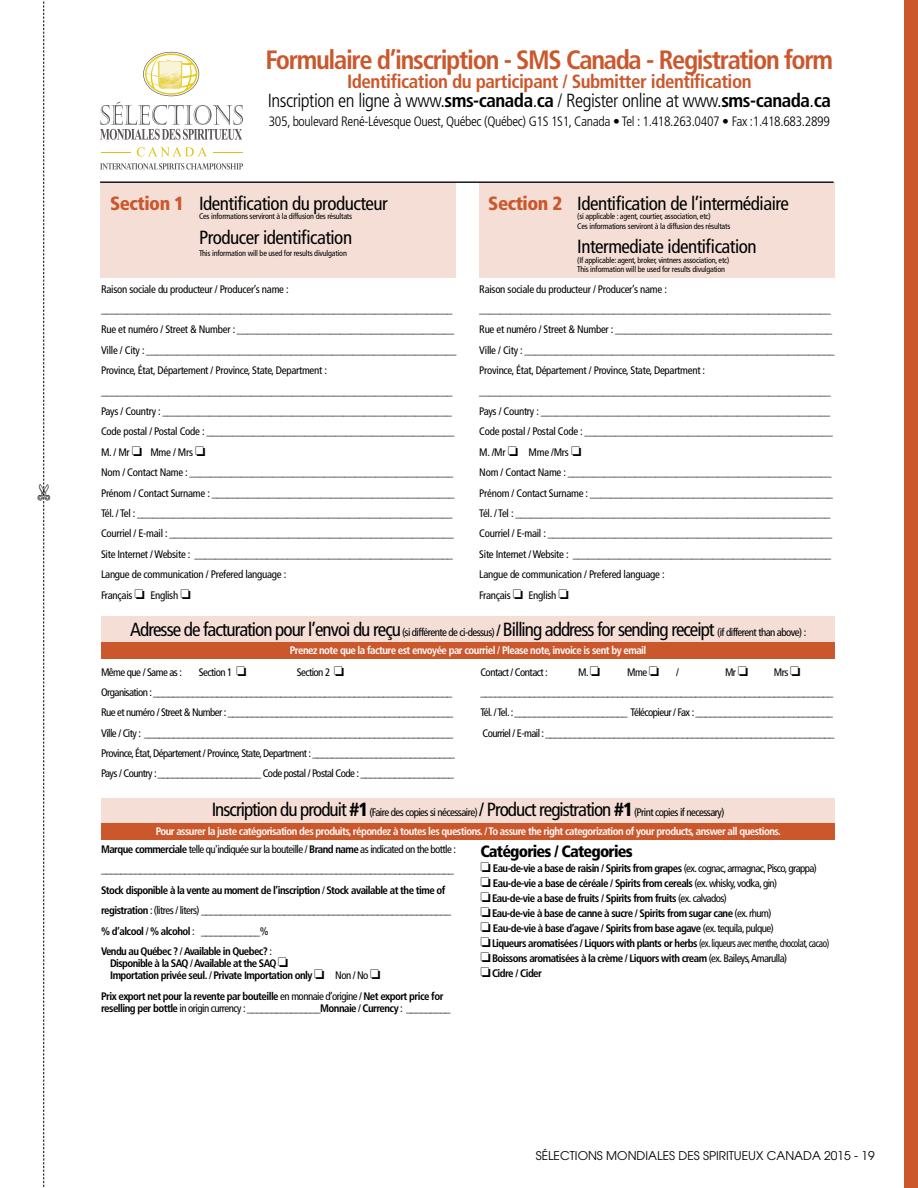
<style>
.page{position:relative;width:918px;height:1188px;background:#fff}
.page>*{position:absolute;margin:0;border:0;box-sizing:border-box;transform-origin:0 0}
.t1{font:700 condensed 26.55px "Frutiger LT Std";letter-spacing:-.05em;color:#cb572c}
.t2{font:condensed 19.05px "Frutiger LT Std";letter-spacing:-.025em;color:#000}
.t3{font:700 condensed 19.05px/19px "Frutiger LT Std";letter-spacing:-.025em;color:#cb572c;text-align:center}
.t4{font:condensed 19.05px "Frutiger LT Std";letter-spacing:-.05em;color:#000}
.t5{font:900 condensed 16.35px "Frutiger LT Std";letter-spacing:-.05em;color:#000}
.t6{font:300 condensed 13.65px "Frutiger LT Std";letter-spacing:-.025em;color:#000}
.t7{font:12px "Avant Garde";color:#000}
.t8{font:condensed 10.8px/20.4px "Frutiger LT Std";letter-spacing:-.025em;color:#000}
.t9{font:condensed 10.8px/20.4px "Frutiger LT Std";letter-spacing:-.05em;color:#000}
.t10{font:700 condensed 10.8px/15px "Frutiger LT Std";letter-spacing:-.05em;color:#000}
.t11{font:700 condensed 10.8px/19px "Frutiger LT Std";letter-spacing:-.05em;color:#fff;text-align:center}
.t12{font:condensed 8.1px/9.4px "Frutiger LT Std";letter-spacing:-.025em;color:#000}
.s1{font-weight:300;color:#000}
.s2{color:#000}
.s3{font-weight:900;color:#cb572c}
.s4{font-size:10.8px}
.s5{font-size:16.35px}
.s6{font-weight:400;font-size:19.05px;color:#000}
.s7{font-weight:900;font-size:19.05px;color:#000}
.s8{font-weight:400;color:#000}
.s9{font-weight:700}
.s10{font-weight:400}
</style>
<div class="page">
<div style="left:100px;top:182px;width:355px;height:96px;background:#f4ded5"></div>
<div style="left:101px;top:616px;width:734px;height:43px;background:#f4ded5"></div>
<div style="left:101px;top:642px;width:734px;height:17px;background:#cb572c"></div>
<div style="left:101px;top:823px;width:734px;height:17px;background:#cb572c"></div>
<div style="left:101px;top:798px;width:734px;height:25px;background:#f4ded5"></div>
<div style="left:480px;top:182px;width:355px;height:96px;background:#f4ded5"></div>
<hr style="left:100px;top:182px;width:734px;height:1px;background:#000">
<svg style="left:101px;top:152px;width:29px;height:1px"></svg>
<svg style="left:213px;top:152px;width:29px;height:1px"></svg>
<svg style="left:137px;top:147px;width:70px;height:9px"></svg>
<svg style="left:100px;top:102px;width:143px;height:38px"></svg>
<svg style="left:100px;top:163px;width:143px;height:7px"></svg>
<svg style="left:143px;top:52px;width:56px;height:44px"></svg>
<div style="left:904px;top:0;width:14px;height:1188px;background:#cb572c"></div>
<svg style="left:43px;top:1px;width:2px;height:1186px"></svg>
<h1 class="t1" style="left:266px;top:44px;width:569px">Formulaire d’inscription - SMS Canada - Registration form</h1>
<h2 class="t3" style="left:268px;top:72px;width:565px">Identification du participant / Submitter identification<br><span class="s1">Inscription en ligne à www.</span><span class="s2">sms-canada</span><span class="s1">.</span><span class="s2">ca</span> <span class="s1">/ Register online at www.</span><span class="s2">sms-canada</span><span class="s1">.</span><span class="s2">ca</span></h2>
<p class="t6" style="left:269px;top:114px;width:563px">305, boulevard René-Lévesque Ouest, Québec (Québec) G1S 1S1, Canada • Tel : 1.418.263.0407 • Fax :1.418.683.2899</p>
<h2 class="t2" style="left:110px;top:192px;width:279px"><span class="s3">Section 1</span> Identification du producteur</h2>
<p class="t12" style="left:199px;top:212px;width:155px">Ces informations serviront à la diffusion des résultats</p>
<h2 class="t2" style="left:199px;top:226px;width:155px">Producer identification</h2>
<p class="t12" style="left:199px;top:249px;width:149px">This information will be used for results divulgation</p>
<p class="t8" style="left:101px;top:279px;width:357px">Raison sociale du producteur / Producer’s name : ____________________________________________________________________ Rue et numéro / Street &amp; Number : __________________________________________ Ville / City : ____________________________________________________________ Province, État, Département / Province, State, Department : ____________________________________________________________________ Pays / Country : ________________________________________________________ Code postal / Postal Code : ________________________________________________ M. / Mr ❏ Mme / Mrs ❏<br>Nom / Contact Name : ___________________________________________________ Prénom / Contact Surname : _______________________________________________ Tél. / Tel : _____________________________________________________________ Courriel / E-mail : _______________________________________________________ Site Internet / Website : __________________________________________________ Langue de communication / Prefered language :<br>Français ❏ English ❏</p>
<h2 class="t2" style="left:488px;top:192px;width:302px"><span class="s3">Section 2</span> Identification de l’intermédiaire</h2>
<p class="t12" style="left:577px;top:212px;width:155px">(si applicable : agent, courtier, association, etc)<br>Ces informations serviront à la diffusion des résultats</p>
<h2 class="t2" style="left:577px;top:236px;width:181px">Intermediate identification</h2>
<p class="t12" style="left:577px;top:255px;width:154px">(If applicable: agent, broker, vintners association, etc)<br>This information will be used for results divulgation</p>
<p class="t8" style="left:479px;top:279px;width:357px">Raison sociale du producteur / Producer’s name : ____________________________________________________________________ Rue et numéro / Street &amp; Number : __________________________________________ Ville / City : ____________________________________________________________ Province, État, Département / Province, State, Department : ____________________________________________________________________ Pays / Country : ________________________________________________________ Code postal / Postal Code : ________________________________________________ M. /Mr ❏ Mme /Mrs ❏<br>Nom / Contact Name : ___________________________________________________ Prénom / Contact Surname : _______________________________________________ Tél. / Tel : _____________________________________________________________ Courriel / E-mail : _______________________________________________________ Site Internet / Website : __________________________________________________ Langue de communication / Prefered language :<br>Français ❏ English ❏</p>
<h2 class="t4" style="left:130px;top:619px;width:678px">Adresse de facturation pour l’envoi du reçu <span class="s4">(si différente de ci-dessus)</span> <span class="s5">/</span> Billing address for sending receipt <span class="s4">(if different than above) :</span></h2>
<p class="t11" style="left:290px;top:641px;width:358px">Prenez note que la facture est envoyée par courriel / Please note, invoice is sent by email</p>
<p class="t9" style="left:101px;top:662px;width:83px">Même que / Same as :</p>
<p class="t8" style="left:199px;top:662px;width:49px">Section 1 ❏</p>
<p class="t9" style="left:101px;top:662px;width:355px;text-indent:196px">Section 2 ❏<br>Organisation : _____________________________________________________________ Rue et numéro / Street &amp; Number : ______________________________________________ Ville / City : _______________________________________________________________ Province, État, Département / Province, State, Department : _____________________________ Pays / Country : _____________________ Code postal / Postal Code : ___________________</p>
<p class="t9" style="left:480px;top:662px;width:69px">Contact / Contact :</p>
<p class="t8" style="left:578px;top:662px;width:24px">M. ❏</p>
<p class="t8" style="left:627px;top:662px;width:33px">Mme ❏</p>
<p class="t8" style="left:676px;top:662px;width:4px">/</p>
<p class="t8" style="left:725px;top:662px;width:25px">Mr ❏</p>
<p class="t9" style="left:480px;top:662px;width:356px;text-indent:294px">Mrs ❏ ________________________________________________________________________ Tél. / Tel. : _______________________ Télécopieur / Fax : ____________________________ Courriel / E-mail : ___________________________________________________________</p>
<p class="t11" style="left:156px;top:803px;width:627px"><span class="s6">Inscription du produit</span> <span class="s7">#1</span> <span class="s8">(Faire des copies si nécessaire)</span> <span class="s6">/ Product registration</span> <span class="s7">#1</span> <span class="s8">(Print copies if necessary)<br></span>Pour assurer la juste catégorisation des produits, répondez à toutes les questions. / To assure the right categorization of your products, answer all questions.</p>
<p class="t9" style="left:101px;top:839px;width:357px"><span class="s9">Marque commerciale</span> telle qu'indiquée sur la bouteille / <span class="s9">Brand name</span> as indicated on the bottle : ________________________________________________________________________ <span class="s9">Stock disponible à la vente au moment de l’inscription</span> / <span class="s9">Stock available at the time of registration</span> : (litres / liters) ___________________________________________________ <span class="s9">% d’alcool</span> / <span class="s9">% alcohol</span> : ____________%<br><span class="s9">Vendu au Québec ?</span> / <span class="s9">Available in Quebec?</span> :</p>
<p class="t10" style="left:110px;top:957px;width:272px;line-height:12.3px">Disponible à la SAQ <span class="s10">/</span> Available at the SAQ ❏<br>Importation privée seul. <span class="s10">/</span> Private Importation only ❏ <span class="s10">Non / No</span> ❏</p>
<p class="t10" style="left:101px;top:990px;width:351px;line-height:12.3px">Prix export net pour la revente par bouteille <span class="s10">en monnaie d’origine /</span> Net export price for reselling per bottle <span class="s10">in origin currency : _______________</span>Monnaie <span class="s10">/</span> Currency <span class="s10">: _________</span></p>
<h3 class="t5" style="left:480px;top:842px;width:154px">Catégories / Categories</h3>
<p class="t10" style="left:480px;top:861px;width:350px">❏ Eau-de-vie a base de raisin / Spirits from grapes <span class="s10">(ex. cognac, armagnac, Pisco, grappa) </span>❏ Eau-de-vie a base de céréale / Spirits from cereals <span class="s10">(ex. whisky, vodka, gin)<br></span>❏ Eau-de-vie a base de fruits / Spirits from fruits <span class="s10">(ex. calvados)<br></span>❏ Eau-de-vie à base de canne à sucre / Spirits from sugar cane <span class="s10">(ex. rhum)<br></span>❏ Eau-de-vie à base d’agave / Spirits from base agave <span class="s10">(ex. tequila, pulque)<br></span>❏ Liqueurs aromatisées / Liquors with plants or herbs <span class="s10">(ex. liqueurs avec menthe, chocolat, cacao) </span>❏ Boissons aromatisées à la crème / Liquors with cream <span class="s10">(ex. Baileys,Amarulla)<br></span>❏ Cidre / Cider</p>
<p class="t7" style="left:536px;top:1149px;width:341px">SÉLECTIONS MONDIALES DES SPIRITUEUX CANADA 2015 - 19</p>
</div>
